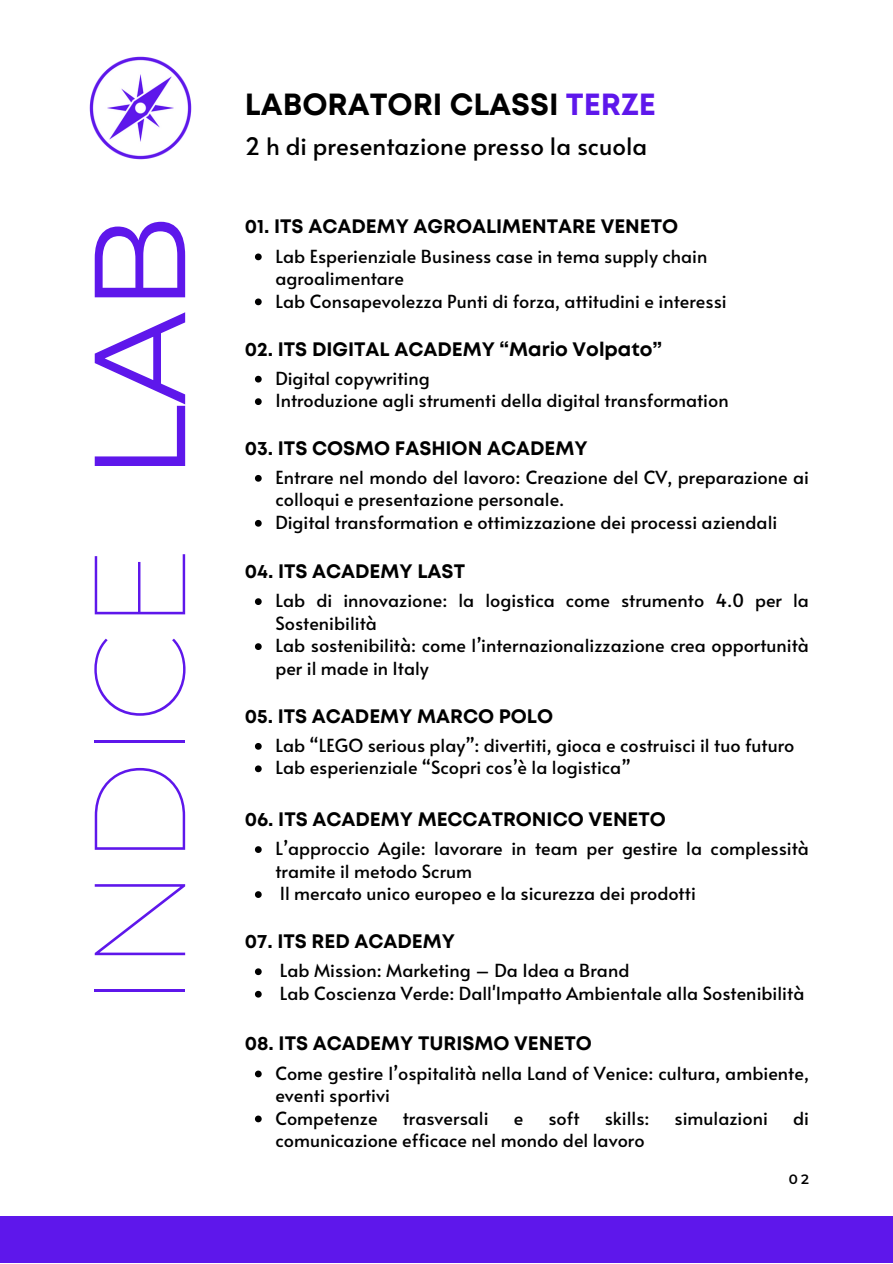
<style>
.page{position:relative;width:893px;height:1264px;background:#fff}
.page>*{position:absolute;margin:0;border:0;box-sizing:border-box;transform-origin:0 0}
.t1{font:100 129.15px "Montserrat";color:#5e17eb}
.t2{font:700 30.6px "Mont";color:#000}
.t3{font:24px "Alata";color:#000}
.t4{font:700 19.5px "Mont";color:#000}
.t5{font:700 19.5px "Mont";color:#000001}
.t6{font:18px/22.5px "Alata";color:#000}
.t7{font:18px/22.5px "Alata";color:#000001}
.t8{font:600 13.5px "Montserrat";color:#000001}
.s1{font-weight:400}
.s2{color:#5e17eb}
</style>
<div class="page">
<div style="left:0;top:1216px;width:892px;height:46px;background:#5e17eb"></div>
<img style="left:89px;top:57px;width:103px;height:102px">
<svg style="left:255px;top:1070px;width:7px;height:7px"></svg>
<svg style="left:255px;top:1115px;width:7px;height:7px"></svg>
<svg style="left:255px;top:376px;width:7px;height:6px"></svg>
<svg style="left:255px;top:398px;width:7px;height:7px"></svg>
<svg style="left:255px;top:598px;width:7px;height:7px"></svg>
<svg style="left:255px;top:643px;width:7px;height:7px"></svg>
<svg style="left:255px;top:253px;width:7px;height:7px"></svg>
<svg style="left:255px;top:298px;width:7px;height:7px"></svg>
<svg style="left:255px;top:743px;width:7px;height:6px"></svg>
<svg style="left:255px;top:765px;width:7px;height:7px"></svg>
<svg style="left:255px;top:846px;width:7px;height:7px"></svg>
<svg style="left:255px;top:891px;width:7px;height:7px"></svg>
<svg style="left:255px;top:968px;width:7px;height:7px"></svg>
<svg style="left:255px;top:990px;width:7px;height:7px"></svg>
<svg style="left:255px;top:475px;width:7px;height:6px"></svg>
<svg style="left:255px;top:520px;width:7px;height:6px"></svg>
<p class="t1" style="left:60px;top:1009px;width:796px;rotate:-90deg">INDICE <span class="s1">LAB</span></p>
<p class="t2" style="left:245px;top:93px;width:413px">LABORATORI CLASSI <span class="s2">TERZE</span></p>
<p class="t3" style="left:245px;top:129px;width:404px">2 h di presentazione presso la scuola</p>
<p class="t5" style="left:245px;top:219px;width:435px">01. ITS ACADEMY AGROALIMENTARE VENETO</p>
<p class="t7" style="left:275px;top:244px;width:433px">Lab Esperienziale Business case in tema supply chain agroalimentare</p>
<p class="t7" style="left:275px;top:289px;width:452px">Lab Consapevolezza Punti di forza, attitudini e interessi</p>
<p class="t4" style="left:245px;top:341px;width:418px">02. ITS DIGITAL ACADEMY “Mario Volpato”</p>
<p class="t6" style="left:275px;top:366px;width:156px">Digital copywriting</p>
<p class="t6" style="left:275px;top:388px;width:455px">Introduzione agli strumenti della digital transformation</p>
<p class="t4" style="left:245px;top:440px;width:344px">03. ITS COSMO FASHION ACADEMY</p>
<p class="t6" style="left:275px;top:465px;width:535px">Entrare nel mondo del lavoro: Creazione del CV, preparazione ai colloqui e presentazione personale.</p>
<p class="t6" style="left:275px;top:510px;width:503px">Digital transformation e ottimizzazione dei processi aziendali</p>
<p class="t4" style="left:245px;top:564px;width:222px">04. ITS ACADEMY LAST</p>
<p class="t6" style="left:275px;top:588px;width:535px">Lab di innovazione: la logistica come strumento 4.0 per la<br>Sostenibilità</p>
<p class="t6" style="left:275px;top:633px;width:528px">Lab sostenibilità : come l’internazionalizzazione crea opportunità per il made in Italy</p>
<p class="t4" style="left:245px;top:708px;width:310px">05. ITS ACADEMY MARCO POLO</p>
<p class="t6" style="left:275px;top:733px;width:520px">Lab “LEGO serious play”: divertiti, gioca e costruisci il tuo futuro</p>
<p class="t6" style="left:275px;top:755px;width:356px">Lab esperienziale “Scopri cos’è la logistica”</p>
<p class="t4" style="left:245px;top:811px;width:422px">06. ITS ACADEMY MECCATRONICO VENETO</p>
<p class="t6" style="left:275px;top:836px;width:528px">L’approccio Agile: lavorare in team per gestire la complessità tramite il metodo Scrum</p>
<p class="t6" style="left:280px;top:881px;width:417px">Il mercato unico europeo e la sicurezza dei prodotti</p>
<p class="t4" style="left:245px;top:934px;width:212px">07. ITS RED ACADEMY</p>
<p class="t6" style="left:280px;top:958px;width:351px">Lab Mission: Marketing – Da Idea a Brand</p>
<p class="t6" style="left:280px;top:981px;width:519px">Lab Coscienza Verde: Dall'Impatto Ambientale alla Sostenibilità</p>
<p class="t4" style="left:245px;top:1036px;width:348px">08. ITS ACADEMY TURISMO VENETO</p>
<p class="t6" style="left:275px;top:1060px;width:535px">Come gestire l’ospitalità nella Land of Venice: cultura, ambiente, eventi sportivi</p>
<p class="t6" style="left:275px;top:1105px;width:104px">Competenze</p>
<p class="t6" style="left:403px;top:1105px;width:87px">trasversali</p>
<p class="t6" style="left:513px;top:1105px;width:11px">e</p>
<p class="t6" style="left:548px;top:1105px;width:33px">soft</p>
<p class="t6" style="left:604px;top:1105px;width:46px">skills:</p>
<p class="t6" style="left:674px;top:1105px;width:95px">simulazioni</p>
<p class="t6" style="left:793px;top:1105px;width:17px">di</p>
<p class="t6" style="left:275px;top:1128px;width:371px">comunicazione efficace nel mondo del lavoro</p>
<p class="t8" style="left:788px;top:1170px;width:22px">02</p>
</div>
